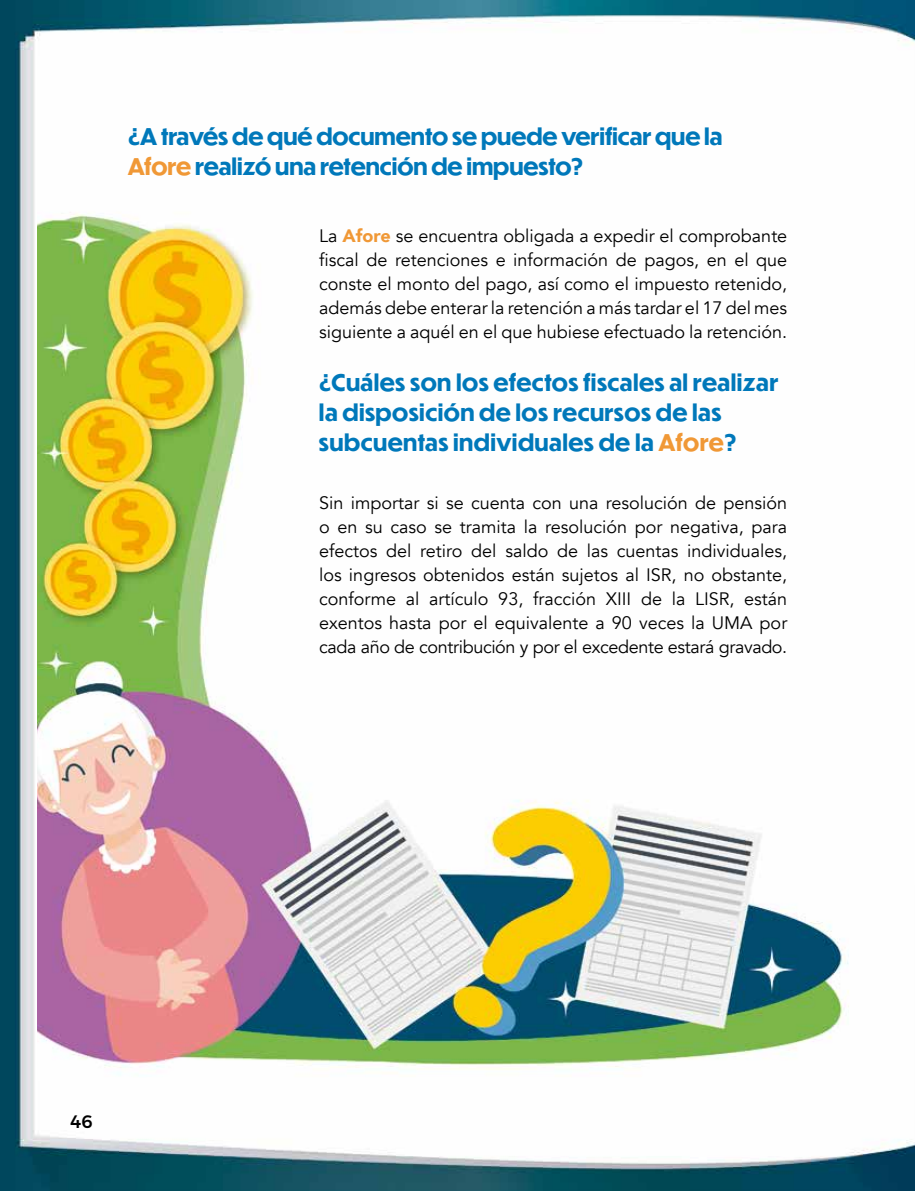
<style>
.page{position:relative;width:915px;height:1191px;background:#fff}
.page>*{position:absolute;margin:0;border:0;box-sizing:border-box;transform-origin:0 0}
.t1{font:700 22.5px/30px "Dunbar Tall";letter-spacing:.02em;color:#0078ba}
.t2{font:700 22.5px/30px "Dunbar Tall";color:#0078ba}
.t3{font:18px/24px "Avenir";letter-spacing:-.01em;color:#000;text-align:justify}
.t4{font:500 18px "Montserrat";color:#000}
.s1{color:#f09836}
.s2{font-weight:900;color:#f09836}
</style>
<div class="page">
<img style="left:0;top:0;width:914px;height:1191px">
<img style="left:37px;top:56px;width:812px;height:1024px">
<p class="t2" style="left:128px;top:123px;width:596px">¿A través de qué documento se puede verificar que la<br><span class="s1">Afore</span> realizó una retención de impuesto?</p>
<p class="t3" style="left:319px;top:224px;width:469px">La <span class="s2">Afore</span> se encuentra obligada a expedir el comprobante fiscal de retenciones e información de pagos, en el que conste el monto del pago, así como el impuesto retenido, además debe enterar la retención a más tardar el 17 del mes siguiente a aquél en el que hubiese efectuado la retención.</p>
<p class="t1" style="left:319px;top:369px;width:460px">¿Cuáles son los efectos fiscales al realizar la disposición de los recursos de las subcuentas individuales de la <span class="s1">Afore</span>?</p>
<p class="t3" style="left:319px;top:491px;width:469px">Sin importar si se cuenta con una resolución de pensión o en su caso se tramita la resolución por negativa, para efectos del retiro del saldo de las cuentas individuales, los ingresos obtenidos están sujetos al ISR, no obstante, conforme al artículo 93, fracción XIII de la LISR, están exentos hasta por el equivalente a 90 veces la UMA por cada año de contribución y por el excedente estará gravado.</p>
<p class="t4" style="left:70px;top:1107px;width:24px">46</p>
</div>
